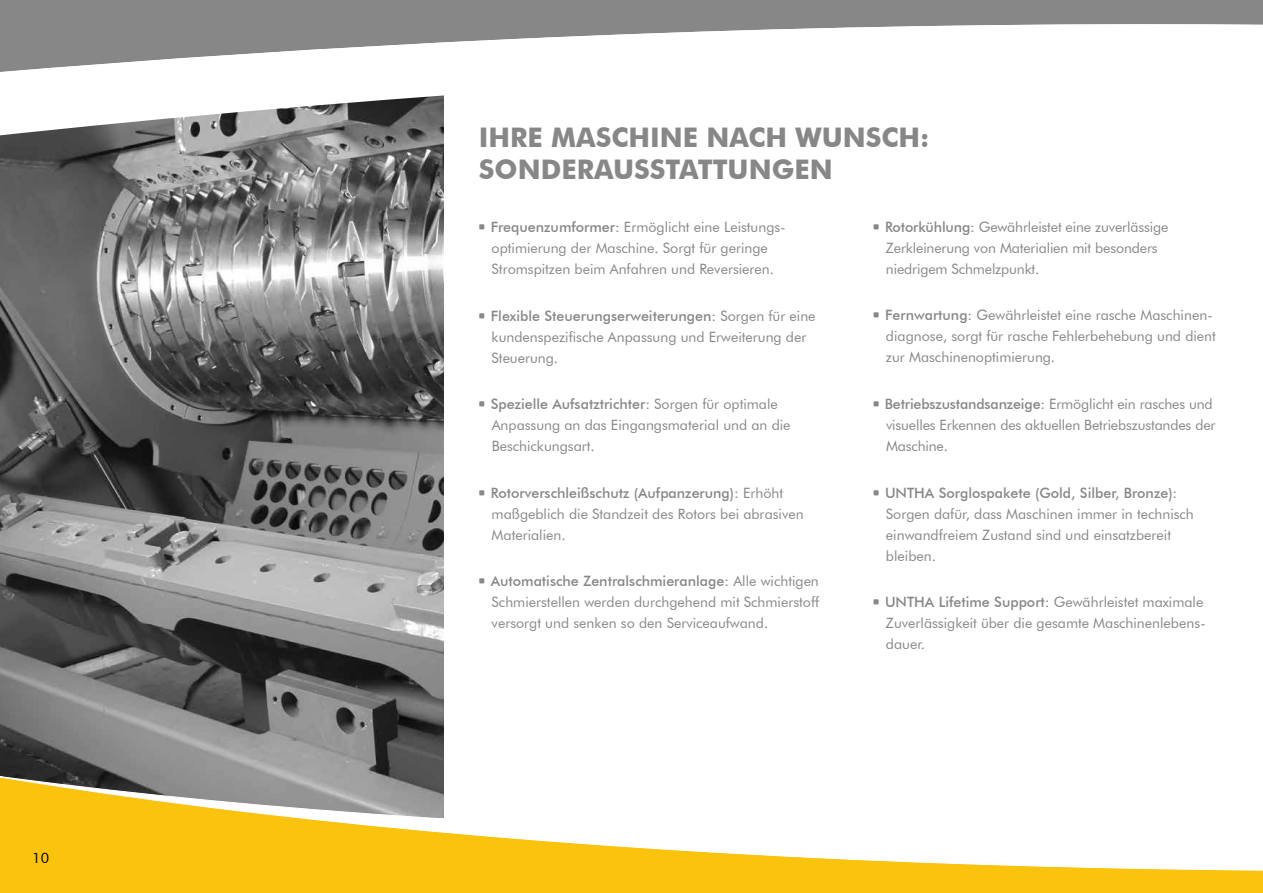
<style>
.page{position:relative;width:1263px;height:893px;background:#fff}
.page>*{position:absolute;margin:0;border:0;box-sizing:border-box;transform-origin:0 0}
.t1{font:700 27px/32.5px "Futura BT";color:#878787}
.t2{font:14.25px/21px "Futura BT";color:#878787}
.t3{font:14.25px "Futura BT";color:#000}
.s1{font-family:"Agency FB";font-weight:700;font-size:13.5px}
.s2{font-weight:500}
</style>
<div class="page">
<img style="left:0;top:137px;width:444px;height:620px">
<svg style="left:0;top:757px;width:1263px;height:136px"></svg>
<svg style="left:0;top:2px;width:1263px;height:135px"></svg>
<p class="t3" style="left:32px;top:849px;width:18px">10</p>
<h1 class="t1" style="left:479px;top:121px;width:452px">IHRE MASCHINE NACH WUNSCH:<br>SONDERAUSSTATTUNGEN</h1>
<p class="t2" style="left:479px;top:217px;width:308px;text-align:center"><span class="s1">•</span> <span class="s2">Frequenzumformer:</span> Ermöglicht eine Leistungs&shy;optimierung der Maschine. Sorgt für geringe<br>Stromspitzen beim Anfahren und Reversieren.</p>
<p class="t2" style="left:492px;top:305px;width:325px;text-indent:-13px"><span class="s1">•</span> <span class="s2">Flexible Steuerungserweiterungen:</span> Sorgen für eine kundenspezifische Anpassung und Erweiterung der<br>Steuerung.</p>
<p class="t2" style="left:492px;top:394px;width:300px;text-indent:-13px"><span class="s1">•</span> <span class="s2">Spezielle Aufsatztrichter:</span> Sorgen für optimale<br>Anpassung an das Eingangsmaterial und an die<br>Beschickungsart.</p>
<p class="t2" style="left:492px;top:482px;width:313px;text-indent:-13px"><span class="s1">•</span> <span class="s2">Rotorverschleißschutz (Aufpanzerung):</span> Erhöht maßgeblich die Standzeit des Rotors bei abrasiven<br>Materialien.</p>
<p class="t2" style="left:492px;top:571px;width:329px;text-align:justify;text-indent:-13px"><span class="s1">•</span> <span class="s2">Automatische Zentralschmieranlage:</span> Alle wichtigen Schmierstellen werden durchgehend mit Schmierstoff versorgt und senken so den Serviceaufwand.</p>
<p class="t2" style="left:886px;top:216px;width:284px;text-indent:-13px"><span class="s1">•</span> <span class="s2">Rotorkühlung:</span> Gewährleistet eine zuverlässige<br>Zerkleinerung von Materialien mit besonders niedrigem Schmelzpunkt.</p>
<p class="t2" style="left:886px;top:305px;width:331px;text-indent:-13px"><span class="s1">•</span> <span class="s2">Fernwartung:</span> Gewährleistet eine rasche Maschinen&shy;diagnose, sorgt für rasche Fehlerbehebung und dient zur Maschinenoptimierung.</p>
<p class="t2" style="left:886px;top:393px;width:331px;text-indent:-13px"><span class="s1">•</span> <span class="s2">Betriebszustandsanzeige:</span> Ermöglicht ein rasches und visuelles Erkennen des aktuellen Betriebszustandes der<br>Maschine.</p>
<p class="t2" style="left:886px;top:482px;width:309px;text-indent:-13px"><span class="s1">•</span> <span class="s2">UNTHA Sorglospakete (Gold, Silber, Bronze):<br></span>Sorgen dafür, dass Maschinen immer in technisch einwandfreiem Zustand sind und einsatzbereit bleiben.</p>
<p class="t2" style="left:886px;top:591px;width:321px;text-indent:-13px"><span class="s1">•</span> <span class="s2">UNTHA Lifetime Support:</span> Gewährleistet maximale<br>Zuverlässigkeit über die gesamte Maschinenlebens&shy;dauer.</p>
</div>
